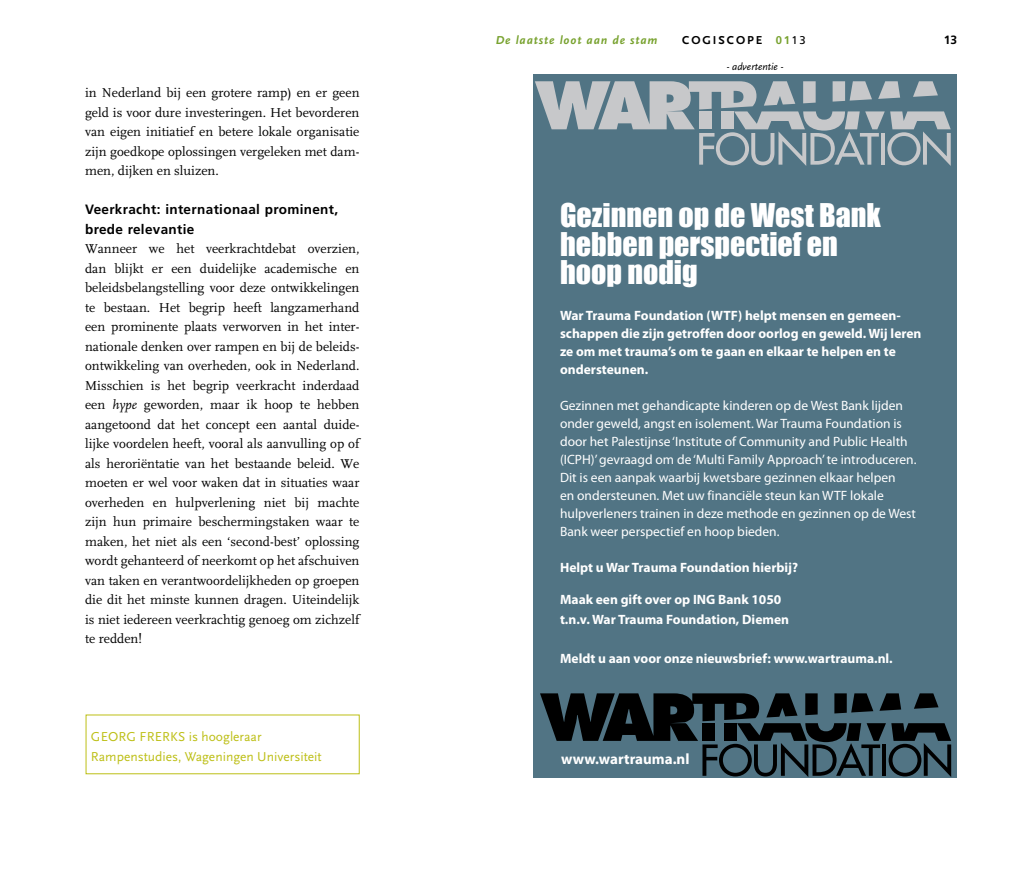
<style>
.page{position:relative;width:1021px;height:872px;background:#fff}
.page>*{position:absolute;margin:0;border:0;box-sizing:border-box;transform-origin:0 0}
.t1{font:30px/28.5px "Impact";color:#fff}
.t2{font:700 15px "Myriad Pro";color:#fff}
.t3{font:13.5px/19.5px "FF Scala";color:#000;text-align:justify}
.t4{font:13.5px/18px "Myriad Pro";color:#fff}
.t5{font:700 13.5px/18px "Myriad Pro";color:#fff}
.t6{font:13.5px/19.5px "Scala Sans Pro";color:#bdbf16}
.t7{font:700 13.5px/19.5px "Frutiger LT Std";letter-spacing:.025em;color:#000}
.t8{font:italic 700 12px "Scala Sans Pro";letter-spacing:.075em;color:#78a22f}
.t9{font:700 12px "Scala Sans Pro";letter-spacing:.16em;color:#000}
.t10{font:700 12px "Frutiger LT Std";color:#000}
.t11{font:italic 10.5px "Scala Sans Pro";color:#000}
.s1{font-style:italic}
.s2{font-family:"Frutiger LT Std";font-size:11.25px;color:#78a22f}
.s3{font-family:"Frutiger LT Std";font-weight:400;font-size:11.25px}
</style>
<div class="page">
<div style="left:533px;top:74px;width:424px;height:704px;background:#517484"></div>
<svg style="left:535px;top:81px;width:415px;height:85px"></svg>
<svg style="left:540px;top:693px;width:411px;height:84px"></svg>
<p class="t3" style="left:85px;top:83px;width:276px">in Nederland bij een grotere ramp) en er geen geld is voor dure investeringen. Het bevorderen van eigen initiatief en betere lokale organisatie zijn goedkope oplossingen vergeleken met dam&shy;men, dijken en sluizen.</p>
<p class="t7" style="left:85px;top:200px;width:254px">Veerkracht: internationaal prominent, brede relevantie</p>
<p class="t3" style="left:85px;top:239px;width:276px">Wanneer we het veerkrachtdebat overzien, dan blijkt er een duidelijke academische en beleidsbelangstelling voor deze ontwikkelingen te bestaan. Het begrip heeft langzamerhand een prominente plaats verworven in het inter&shy;nationale denken over rampen en bij de beleids&shy;ontwikkeling van overheden, ook in Nederland.<br>Misschien is het begrip veerkracht inderdaad een <span class="s1">hype</span> geworden, maar ik hoop te hebben aangetoond dat het concept een aantal duide&shy;lijke voordelen heeft, vooral als aanvulling op of als heroriëntatie van het bestaande beleid. We moeten er wel voor waken dat in situaties waar overheden en hulpverlening niet bij machte zijn hun primaire beschermingstaken waar te maken, het niet als een ‘second-best’ oplossing wordt gehanteerd of neerkomt op het afschuiven van taken en verantwoordelijkheden op groepen die dit het minste kunnen dragen. Uiteindelijk is niet iedereen veerkrachtig genoeg om zichzelf te redden!</p>
<p class="t6" style="left:91px;top:727px;width:232px">Georg Frerks is hoogleraar<br>Rampenstudies, Wageningen Universiteit</p>
<p class="t8" style="left:496px;top:32px;width:163px">De laatste loot aan de stam</p>
<p class="t9" style="left:682px;top:33px;width:125px">COGISCOPE <span class="s2">01</span><span class="s3">13</span></p>
<p class="t10" style="left:943px;top:32px;width:15px">13</p>
<p class="t11" style="left:726px;top:61px;width:58px">- advertentie -</p>
<h1 class="t1" style="left:560px;top:200px;width:322px">Gezinnen op de West Bank hebben perspectief en hoop nodig</h1>
<p class="t5" style="left:560px;top:306px;width:363px">War Trauma Foundation (WTF) helpt mensen en gemeen&shy;schappen die zijn getroffen door oorlog en geweld. Wij leren ze om met trauma’s om te gaan en elkaar te helpen en te ondersteunen.</p>
<p class="t4" style="left:560px;top:396px;width:358px">Gezinnen met gehandicapte kinderen op de West Bank lijden onder geweld, angst en isolement. War Trauma Foundation is door het Palestijnse ‘Institute of Community and Public Health (ICPH)’ gevraagd om de ‘Multi Family Approach’ te introduceren.<br>Dit is een aanpak waarbij kwetsbare gezinnen elkaar helpen<br>en ondersteunen. Met uw financiële steun kan WTF lokale hulpverleners trainen in deze methode en gezinnen op de West Bank weer perspectief en hoop bieden.</p>
<p class="t5" style="left:560px;top:558px;width:239px">Helpt u War Trauma Foundation hierbij?</p>
<p class="t5" style="left:560px;top:589px;width:230px;line-height:19.5px">Maak een gift over op ING Bank 1050 t.n.v. War Trauma Foundation, Diemen</p>
<p class="t5" style="left:560px;top:649px;width:334px">Meldt u aan voor onze nieuwsbrief: www.wartrauma.nl.</p>
<p class="t2" style="left:561px;top:749px;width:130px">www.wartrauma.nl</p>
</div>
